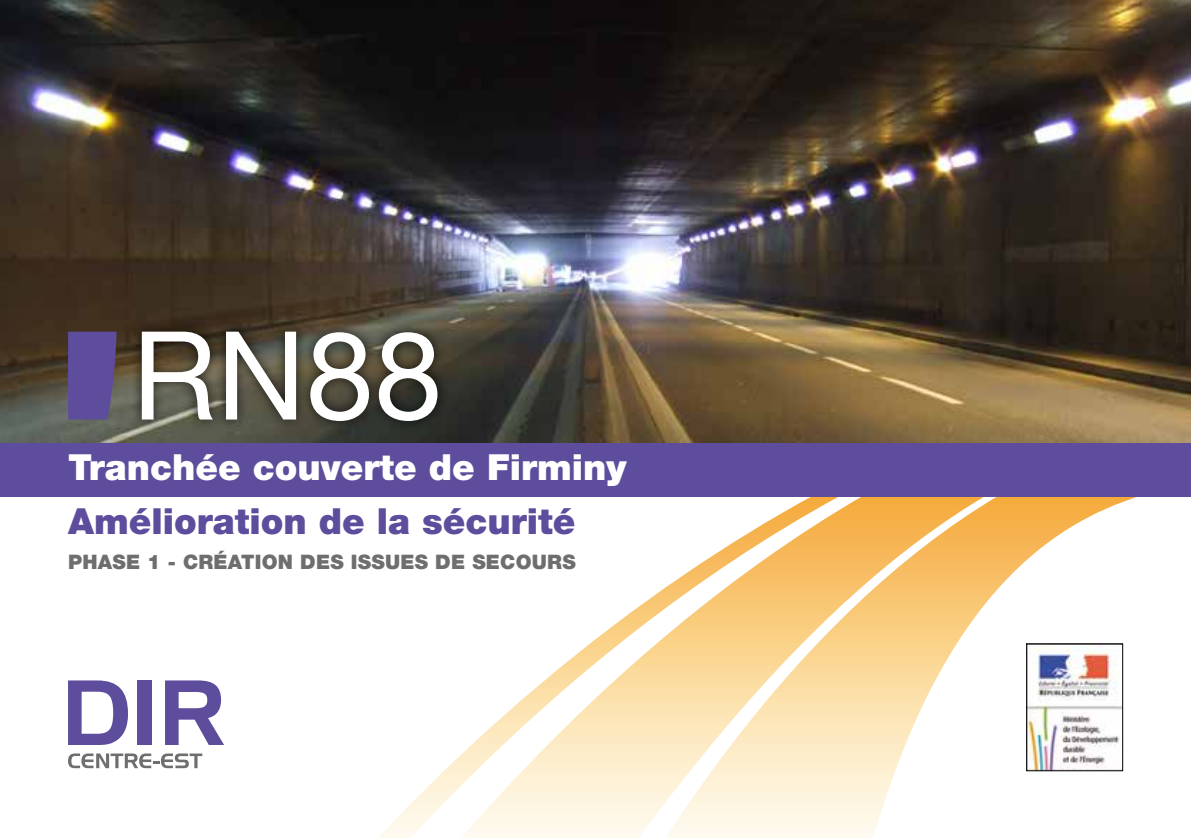
<style>
.page{position:relative;width:1191px;height:838px;background:#fff}
.page>*{position:absolute;margin:0;border:0;box-sizing:border-box;transform-origin:0 0}
.t1{font:123px "Helvetica Neue LT Std";color:#fff}
.t2{font:900 36px "Helvetica Neue LT Std";color:#fff}
.t3{font:900 36px "Helvetica Neue LT Std";color:#5d4d9c}
.t4{font:900 20px "Helvetica Neue LT Std";letter-spacing:.01em;color:#6e6e6e}
</style>
<div class="page">
<svg style="left:378px;top:497px;width:759px;height:341px"></svg>
<img style="left:0;top:0;width:1191px;height:443px">
<img style="left:1028px;top:646px;width:93px;height:123px">
<div style="left:1026px;top:644px;width:97px;height:127px;border:1px solid #000"></div>
<div style="left:0;top:443px;width:1191px;height:54px;background:#5d4d9c"></div>
<div style="left:129px;top:319px;width:321px;height:114px;background:#000;opacity:.75"></div>
<svg style="left:68px;top:680px;width:60px;height:65px"></svg>
<div style="left:137px;top:680px;width:15px;height:65px;background:#5d4d9c"></div>
<svg style="left:165px;top:680px;width:59px;height:65px"></svg>
<svg style="left:68px;top:754px;width:134px;height:14px"></svg>
<svg style="left:68px;top:332px;width:49px;height:88px;background:#5d4e95"></svg>
<h1 class="t1" style="left:132px;top:302px;width:312px">RN88</h1>
<h2 class="t2" style="left:68px;top:446px;width:560px">Tranchée couverte de Firminy</h2>
<h2 class="t3" style="left:68px;top:500px;width:509px">Amélioration de la sécurité</h2>
<p class="t4" style="left:68px;top:550px;width:509px">PHASE 1 - CRÉATION DES ISSUES DE SECOURS</p>
</div>
